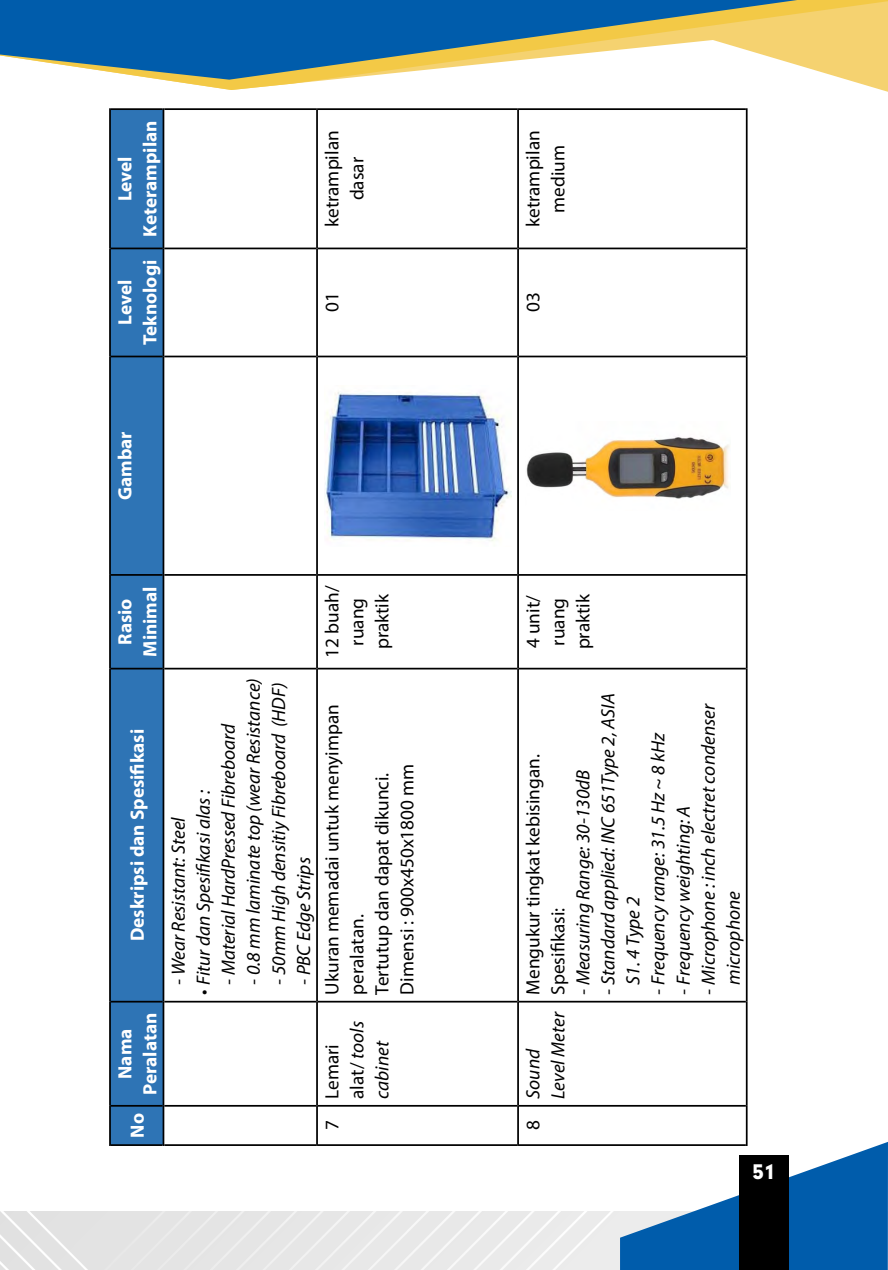
<style>
.page{position:relative;width:888px;height:1270px;background:#fff}
.page>*{position:absolute;margin:0;border:0;box-sizing:border-box;transform-origin:0 0}
.t1{font:italic 19.25px/25px "Myriad Pro";color:#000}
.t2{font:19.25px/25px "Myriad Pro";color:#000}
.t3{font:700 19.25px/25px "Myriad Pro";color:#fff;text-align:center}
.t4{font:900 19.25px "Geometrix";color:#fff}
.s1{font-style:normal}
.s2{font-style:italic}
</style>
<div class="page">
<img style="left:0;top:1211px;width:620px;height:59px">
<svg style="left:620px;top:1142px;width:268px;height:128px"></svg>
<svg style="left:165px;top:0;width:723px;height:90px"></svg>
<svg style="left:0;top:0;width:797px;height:80px;fill:#005cab"></svg>
<div style="left:739px;top:1156px;width:50px;height:114px;background:#000"></div>
<div style="left:111px;top:110px;width:52px;height:1034px;background:#2e74b5"></div>
<hr style="left:164px;top:1144px;width:152px;height:2px;background:#000">
<hr style="left:164px;top:1105px;width:152px;height:2px;background:#000">
<hr style="left:164px;top:1001px;width:152px;height:1px;background:#000">
<hr style="left:164px;top:668px;width:152px;height:1px;background:#000">
<hr style="left:164px;top:574px;width:152px;height:2px;background:#000">
<hr style="left:164px;top:356px;width:152px;height:1px;background:#000">
<hr style="left:164px;top:248px;width:152px;height:1px;background:#000">
<hr style="left:164px;top:108px;width:152px;height:2px;background:#000">
<hr style="left:316px;top:1106px;width:2px;height:40px;background:#000">
<hr style="left:318px;top:1144px;width:199px;height:2px;background:#000">
<hr style="left:316px;top:1002px;width:2px;height:104px;background:#000">
<hr style="left:318px;top:1105px;width:199px;height:2px;background:#000">
<hr style="left:316px;top:669px;width:2px;height:333px;background:#000">
<hr style="left:318px;top:1001px;width:199px;height:1px;background:#000">
<hr style="left:316px;top:575px;width:2px;height:94px;background:#000">
<hr style="left:318px;top:668px;width:199px;height:1px;background:#000">
<hr style="left:316px;top:356px;width:2px;height:219px;background:#000">
<hr style="left:318px;top:574px;width:199px;height:2px;background:#000">
<hr style="left:316px;top:248px;width:2px;height:108px;background:#000">
<hr style="left:318px;top:356px;width:199px;height:1px;background:#000">
<hr style="left:316px;top:108px;width:2px;height:140px;background:#000">
<hr style="left:318px;top:248px;width:199px;height:1px;background:#000">
<hr style="left:318px;top:108px;width:199px;height:2px;background:#000">
<hr style="left:517px;top:1106px;width:2px;height:40px;background:#000">
<hr style="left:519px;top:1144px;width:227px;height:2px;background:#000">
<hr style="left:517px;top:1002px;width:2px;height:104px;background:#000">
<hr style="left:519px;top:1105px;width:227px;height:2px;background:#000">
<hr style="left:517px;top:669px;width:2px;height:333px;background:#000">
<hr style="left:519px;top:1001px;width:227px;height:1px;background:#000">
<hr style="left:517px;top:575px;width:2px;height:94px;background:#000">
<hr style="left:519px;top:668px;width:227px;height:1px;background:#000">
<hr style="left:517px;top:356px;width:2px;height:219px;background:#000">
<hr style="left:519px;top:574px;width:227px;height:2px;background:#000">
<hr style="left:517px;top:248px;width:2px;height:108px;background:#000">
<hr style="left:519px;top:356px;width:227px;height:1px;background:#000">
<hr style="left:517px;top:108px;width:2px;height:140px;background:#000">
<hr style="left:519px;top:248px;width:227px;height:1px;background:#000">
<hr style="left:519px;top:108px;width:227px;height:2px;background:#000">
<hr style="left:746px;top:1106px;width:2px;height:40px;background:#000">
<hr style="left:746px;top:1002px;width:2px;height:104px;background:#000">
<hr style="left:746px;top:669px;width:2px;height:333px;background:#000">
<hr style="left:746px;top:575px;width:2px;height:94px;background:#000">
<hr style="left:746px;top:356px;width:2px;height:219px;background:#000">
<hr style="left:746px;top:248px;width:2px;height:108px;background:#000">
<hr style="left:746px;top:108px;width:2px;height:140px;background:#000">
<hr style="left:109px;top:1106px;width:2px;height:40px;background:#000">
<hr style="left:111px;top:1144px;width:52px;height:2px;background:#000">
<hr style="left:109px;top:1002px;width:2px;height:104px;background:#000">
<hr style="left:111px;top:1105px;width:52px;height:2px;background:#000">
<hr style="left:109px;top:669px;width:2px;height:333px;background:#000">
<hr style="left:111px;top:1001px;width:52px;height:1px;background:#000">
<hr style="left:109px;top:575px;width:2px;height:94px;background:#000">
<hr style="left:111px;top:668px;width:52px;height:1px;background:#000">
<hr style="left:109px;top:356px;width:2px;height:219px;background:#000">
<hr style="left:111px;top:574px;width:52px;height:2px;background:#000">
<hr style="left:109px;top:248px;width:2px;height:108px;background:#000">
<hr style="left:111px;top:356px;width:52px;height:1px;background:#000">
<hr style="left:109px;top:108px;width:2px;height:140px;background:#000">
<hr style="left:111px;top:248px;width:52px;height:1px;background:#000">
<hr style="left:111px;top:108px;width:52px;height:2px;background:#000">
<hr style="left:163px;top:1106px;width:1px;height:40px;background:#000">
<hr style="left:163px;top:1002px;width:1px;height:104px;background:#000">
<hr style="left:163px;top:669px;width:1px;height:333px;background:#000">
<hr style="left:163px;top:575px;width:1px;height:94px;background:#000">
<hr style="left:163px;top:356px;width:1px;height:219px;background:#000">
<hr style="left:163px;top:248px;width:1px;height:108px;background:#000">
<hr style="left:163px;top:108px;width:1px;height:140px;background:#000">
<img style="left:325px;top:392px;width:186px;height:149px">
<img style="left:526px;top:437px;width:204px;height:62px">
<p class="t3" style="left:112px;top:237px;width:118px;rotate:-90deg">Level<br>Keterampilan</p>
<p class="t3" style="left:112px;top:345px;width:87px;rotate:-90deg">Level<br>Teknologi</p>
<p class="t2" style="left:319px;top:227px;width:98px;text-align:center;rotate:-90deg">ketrampilan dasar</p>
<p class="t2" style="left:319px;top:312px;width:21px;rotate:-90deg">01</p>
<p class="t3" style="left:112px;top:500px;width:70px;rotate:-90deg">Gambar</p>
<p class="t3" style="left:112px;top:657px;width:72px;rotate:-90deg">Rasio<br>Minimal</p>
<p class="t3" style="left:124px;top:941px;width:214px;rotate:-90deg">Deskripsi dan Spesifikasi</p>
<p class="t3" style="left:112px;top:1095px;width:83px;rotate:-90deg">Nama<br>Peralatan</p>
<p class="t3" style="left:124px;top:1138px;width:26px;rotate:-90deg">No</p>
<p class="t1" style="left:166px;top:985px;width:169px;rotate:-90deg">- Wear Resistant: Steel</p>
<p class="t1" style="left:216px;top:985px;width:263px;rotate:-90deg">- Material HardPressed Fibreboard</p>
<p class="t1" style="left:191px;top:995px;width:206px;rotate:-90deg"><span class="s1">•</span> Fitur dan Spesifikasi alas :</p>
<p class="t1" style="left:241px;top:985px;width:309px;rotate:-90deg">- 0.8 mm laminate top (wear Resistance)</p>
<p class="t1" style="left:266px;top:985px;width:304px;rotate:-90deg">- 50mm High densitiy Fibreboard (HDF)</p>
<p class="t1" style="left:291px;top:985px;width:129px;rotate:-90deg">- PBC Edge Strips</p>
<p class="t2" style="left:319px;top:658px;width:74px;text-align:center;rotate:-90deg">12 buah/ ruang praktik</p>
<p class="t2" style="left:319px;top:995px;width:292px;rotate:-90deg">Ukuran memadai untuk menyimpan peralatan.<br>Tertutup dan dapat dikunci.<br>Dimensi : 900x450x1800 mm</p>
<p class="t2" style="left:319px;top:1099px;width:79px;text-indent:-32px;rotate:-90deg">7 Lemari alat/ <span class="s2">tools cabinet</span></p>
<p class="t2" style="left:520px;top:227px;width:98px;text-align:center;rotate:-90deg">ketrampilan medium</p>
<p class="t2" style="left:520px;top:312px;width:21px;rotate:-90deg">03</p>
<p class="t2" style="left:520px;top:649px;width:57px;rotate:-90deg">4 unit/ ruang praktik</p>
<p class="t1" style="left:595px;top:985px;width:294px;text-indent:-10px;rotate:-90deg">- Standard applied: INC 651Type 2, ASIA<br>S1. 4 Type 2</p>
<p class="t1" style="left:695px;top:985px;width:283px;text-indent:-10px;rotate:-90deg">- Microphone : inch electret condenser microphone</p>
<p class="t1" style="left:645px;top:995px;width:264px;rotate:-90deg">- Frequency range: 31.5 Hz ~ 8 kHz</p>
<p class="t2" style="left:520px;top:995px;width:242px;rotate:-90deg">Mengukur tingkat kebisingan.<br>Spesifikasi:</p>
<p class="t1" style="left:570px;top:995px;width:226px;rotate:-90deg">- Measuring Range: 30-130dB</p>
<p class="t1" style="left:670px;top:995px;width:191px;rotate:-90deg">- Frequency weighting: A</p>
<p class="t1" style="left:520px;top:1099px;width:89px;text-indent:-32px;rotate:-90deg"><span class="s1">8</span> Sound<br>Level Meter</p>
<p class="t4" style="left:752px;top:1159px;width:25px">51</p>
</div>
